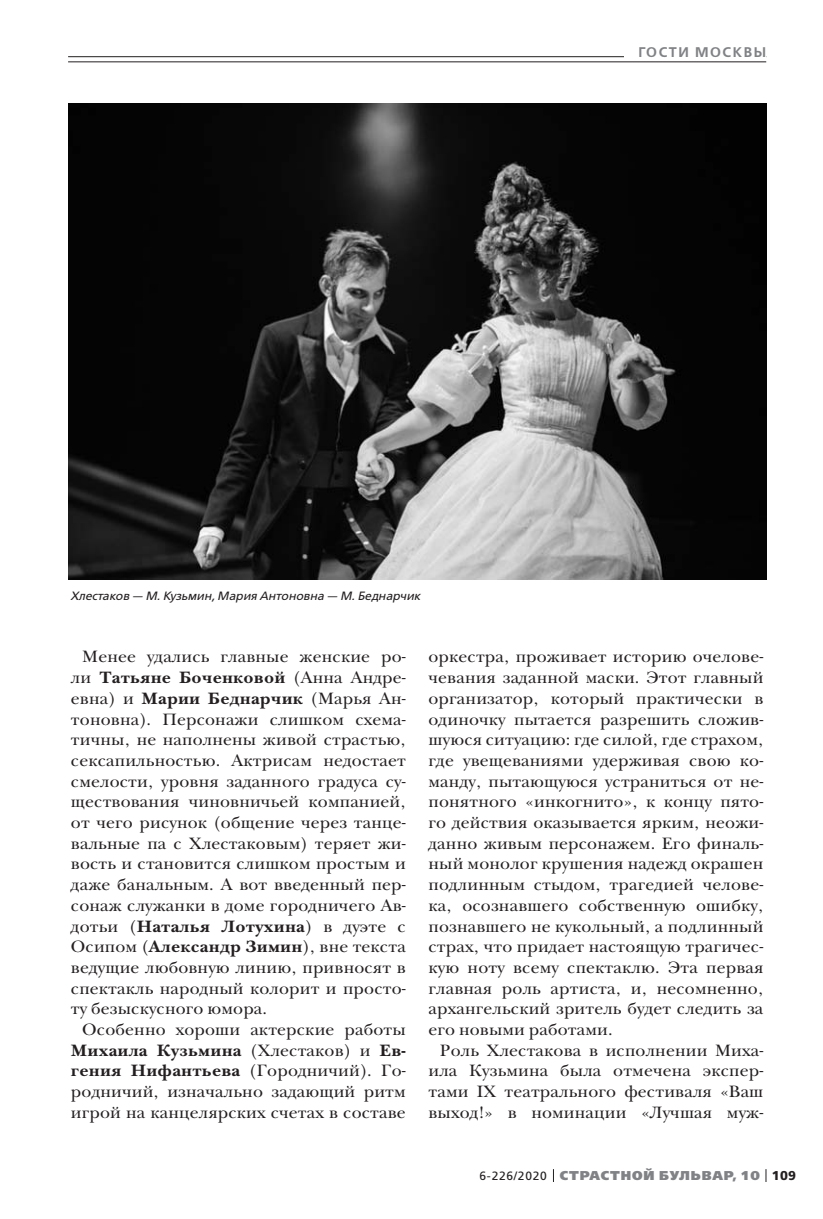
<style>
.page{position:relative;width:823px;height:1219px;background:#fff}
.page>*{position:absolute;margin:0;border:0;box-sizing:border-box;transform-origin:0 0}
.t1{font:17px/20.6px "New Baskerville ITC";letter-spacing:.01em;color:#231f20;text-align:justify}
.t2{font:600 14px "Free Set";letter-spacing:.11em;color:#808285}
.t3{font:800 12.8px "Free Set";letter-spacing:.07em;color:#808285}
.t4{font:italic 12px "Free Set";color:#231f20}
.s1{font-weight:700}
.s2{font-weight:400;font-size:12px;color:#231f20}
.s3{font-weight:700;color:#231f20}
</style>
<div class="page">
<svg style="left:765px;top:1169px;width:1px;height:13px"></svg>
<hr style="left:68px;top:56px;width:697px;height:1px;background:#231f20">
<div style="left:624px;top:41px;width:141px;height:21px;background:#fff"></div>
<hr style="left:68px;top:62px;width:697px;height:1px;background:#231f20">
<img style="left:68px;top:103px;width:697px;height:477px">
<p class="t4" style="left:70px;top:590px;width:351px">Хлестаков — М. Кузьмин, Мария Антоновна — М. Беднарчик</p>
<p class="t2" style="left:638px;top:45px;width:129px">ГОСТИ МОСКВЫ</p>
<p class="t1" style="left:71px;top:648px;width:336px;text-indent:11px">Менее удались главные женские ро&shy;ли <span class="s1">Татьяне Боченковой</span> (Анна Андре&shy;евна) и <span class="s1">Марии Беднарчик</span> (Марья Ан&shy;тоновна). Персонажи слишком схема&shy;тичны, не наполнены живой страстью, сексапильностью. Актрисам недостает смелости, уровня заданного градуса су&shy;ществования чиновничьей компанией, от чего рисунок (общение через танце&shy;вальные па с Хлестаковым) теряет жи&shy;вость и становится слишком простым и даже банальным. А вот введенный пер&shy;сонаж служанки в доме городничего Ав&shy;дотьи (<span class="s1">Наталья Лотухина</span>) в дуэте с Осипом (<span class="s1">Александр Зимин</span>), вне текста ведущие любовную линию, привносят в спектакль народный колорит и просто&shy;ту безыскусного юмора.</p>
<p class="t1" style="left:71px;top:1021px;width:336px;text-indent:11px">Особенно хороши актерские работы <span class="s1">Михаила Кузьмина</span> (Хлестаков) и <span class="s1">Ев&shy;гения Нифантьева</span> (Городничий). Го&shy;родничий, изначально задающий ритм игрой на канцелярских счетах в составе</p>
<p class="t1" style="left:428px;top:648px;width:336px">оркестра, проживает историю очелове&shy;чевания заданной маски. Этот главный организатор, который практически в одиночку пытается разрешить сложив&shy;шуюся ситуацию: где силой, где страхом, где увещеваниями удерживая свою ко&shy;манду, пытающуюся устраниться от не&shy;понятного «инкогнито», к концу пято&shy;го действия оказывается ярким, неожи&shy;данно живым персонажем. Его финаль&shy;ный монолог крушения надежд окрашен подлинным стыдом, трагедией челове&shy;ка, осознавшего собственную ошибку, познавшего не кукольный, а подлинный страх, что придает настоящую трагичес&shy;кую ноту всему спектаклю. Эта первая главная роль артиста, и, несомненно, архангельский зритель будет следить за его новыми работами.</p>
<p class="t1" style="left:428px;top:1041px;width:336px;text-indent:11px">Роль Хлестакова в исполнении Миха&shy;ила Кузьмина была отмечена экспер&shy;тами IX театрального фестиваля «Ваш выход!» в номинации «Лучшая муж-</p>
<p class="t3" style="left:479px;top:1169px;width:318px"><span class="s2">6-226/2020</span> СТРАСТНОЙ БУЛЬВАР, 10 <span class="s3">109</span></p>
</div>
